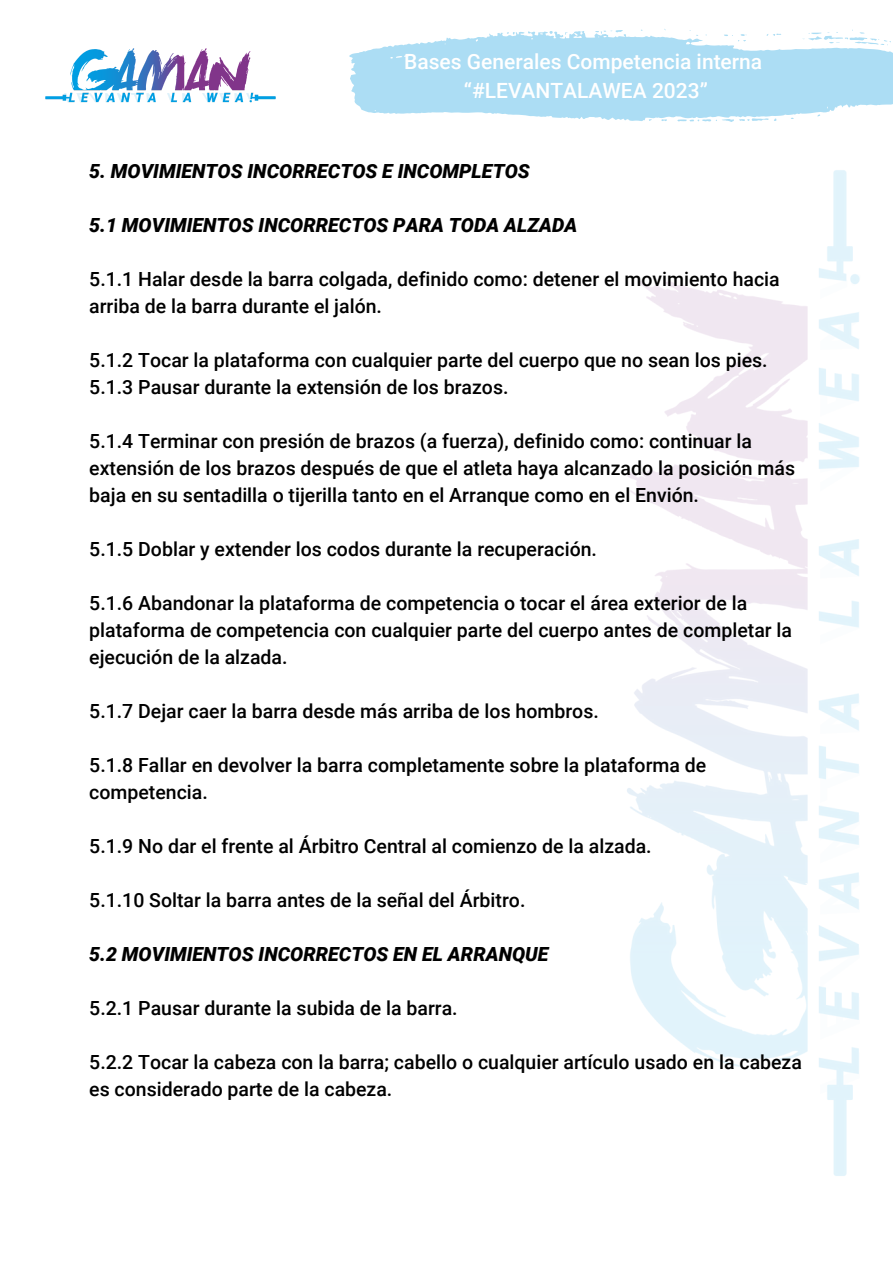
<style>
.page{position:relative;width:893px;height:1264px;background:#fff}
.page>*{position:absolute;margin:0;border:0;box-sizing:border-box;transform-origin:0 0}
.t1{font:500 21px "Roboto";color:#fff}
.t2{font:500 19.5px/27px "Roboto";color:#000}
.t3{font:italic 900 19.5px "Roboto";color:#000}
</style>
<div class="page">
<img style="left:45px;top:48px;width:231px;height:55px">
<img style="left:627px;top:170px;width:233px;height:1006px">
<svg style="left:349px;top:29px;width:543px;height:93px;fill:#acddf4"></svg>
<p class="t1" style="left:404px;top:50px;width:359px">Bases Generales Competencia interna</p>
<p class="t1" style="left:464px;top:79px;width:245px">“#LEVANTALAWEA 2023”</p>
<p class="t3" style="left:89px;top:160px;width:442px">5. MOVIMIENTOS INCORRECTOS E INCOMPLETOS</p>
<p class="t3" style="left:89px;top:214px;width:489px">5.1 MOVIMIENTOS INCORRECTOS PARA TODA ALZADA</p>
<p class="t2" style="left:89px;top:266px;width:692px">5.1.1 Halar desde la barra colgada, definido como: detener el movimiento hacia arriba de la barra durante el jalón.</p>
<p class="t2" style="left:89px;top:347px;width:679px">5.1.2 Tocar la plataforma con cualquier parte del cuerpo que no sean los pies.</p>
<p class="t2" style="left:89px;top:374px;width:421px">5.1.3 Pausar durante la extensión de los brazos.</p>
<p class="t2" style="left:89px;top:427px;width:707px">5.1.4 Terminar con presión de brazos (a fuerza), definido como: continuar la extensión de los brazos después de que el atleta haya alcanzado la posición más baja en su sentadilla o tijerilla tanto en el Arranque como en el Envión.</p>
<p class="t2" style="left:89px;top:535px;width:509px">5.1.5 Doblar y extender los codos durante la recuperación.</p>
<p class="t2" style="left:89px;top:589px;width:704px">5.1.6 Abandonar la plataforma de competencia o tocar el área exterior de la plataforma de competencia con cualquier parte del cuerpo antes de completar la ejecución de la alzada.</p>
<p class="t2" style="left:89px;top:697px;width:511px">5.1.7 Dejar caer la barra desde más arriba de los hombros.</p>
<p class="t2" style="left:89px;top:751px;width:618px">5.1.8 Fallar en devolver la barra completamente sobre la plataforma de competencia.</p>
<p class="t2" style="left:89px;top:832px;width:564px">5.1.9 No dar el frente al Árbitro Central al comienzo de la alzada.</p>
<p class="t2" style="left:89px;top:886px;width:437px">5.1.10 Soltar la barra antes de la señal del Árbitro.</p>
<p class="t3" style="left:89px;top:942px;width:461px">5.2 MOVIMIENTOS INCORRECTOS EN EL ARRANQUE</p>
<p class="t2" style="left:89px;top:994px;width:370px">5.2.1 Pausar durante la subida de la barra.</p>
<p class="t2" style="left:89px;top:1048px;width:714px">5.2.2 Tocar la cabeza con la barra; cabello o cualquier artículo usado en la cabeza es considerado parte de la cabeza.</p>
</div>
